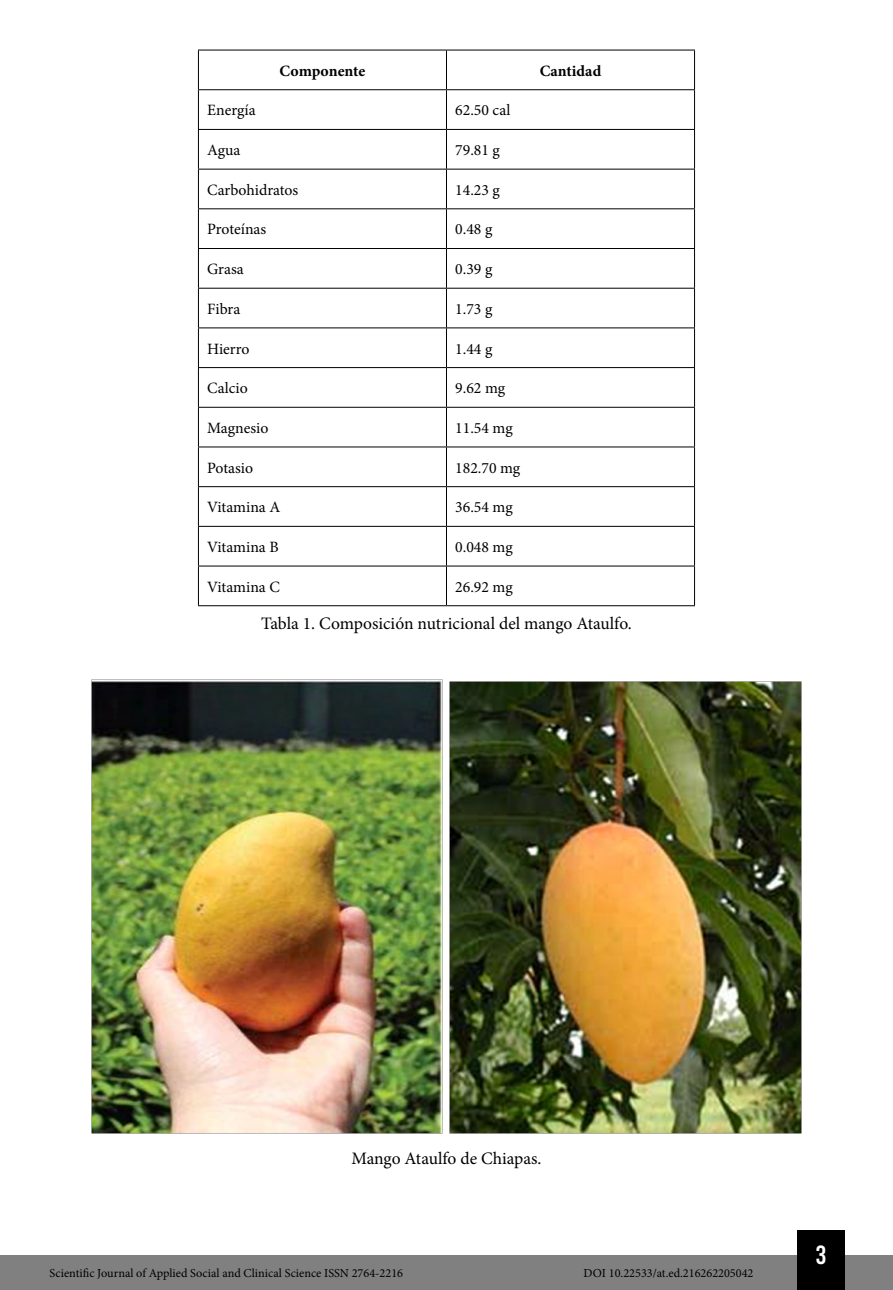
<style>
.page{position:relative;width:893px;height:1290px;background:#fff}
.page>*{position:absolute;margin:0;border:0;box-sizing:border-box;transform-origin:0 0}
.t1{font:26.25px "Bebas Kai";color:#fff}
.Info_Imagem{font:17.5px "Minion Pro";color:#000}
.Tabela{font:15.75px "Minion Pro";color:#000}
.Tabela-2{font:700 15.75px "Minion Pro";letter-spacing:-.005em;color:#000}
.t2{font:12.25px "Minion Pro";color:#000}
</style>
<div class="page">
<div style="left:0;top:1255px;width:893px;height:35px;background:#808080"></div>
<div style="left:797px;top:1230px;width:48px;height:60px;background:#000"></div>
<hr style="left:198px;top:50px;width:248px;height:1px;background:#000">
<hr style="left:198px;top:50px;width:1px;height:39px;background:#000">
<hr style="left:446px;top:50px;width:249px;height:1px;background:#000">
<hr style="left:446px;top:50px;width:1px;height:39px;background:#000">
<hr style="left:694px;top:50px;width:1px;height:39px;background:#000">
<hr style="left:198px;top:89px;width:248px;height:1px;background:#000">
<hr style="left:198px;top:90px;width:1px;height:39px;background:#000">
<hr style="left:446px;top:89px;width:249px;height:1px;background:#000">
<hr style="left:446px;top:90px;width:1px;height:39px;background:#000">
<hr style="left:694px;top:90px;width:1px;height:39px;background:#000">
<hr style="left:198px;top:129px;width:248px;height:1px;background:#000">
<hr style="left:198px;top:130px;width:1px;height:39px;background:#000">
<hr style="left:446px;top:129px;width:249px;height:1px;background:#000">
<hr style="left:446px;top:130px;width:1px;height:39px;background:#000">
<hr style="left:694px;top:130px;width:1px;height:39px;background:#000">
<hr style="left:198px;top:169px;width:248px;height:1px;background:#000">
<hr style="left:198px;top:170px;width:1px;height:38px;background:#000">
<hr style="left:446px;top:169px;width:249px;height:1px;background:#000">
<hr style="left:446px;top:170px;width:1px;height:38px;background:#000">
<hr style="left:694px;top:170px;width:1px;height:38px;background:#000">
<hr style="left:198px;top:208px;width:248px;height:1px;background:#000">
<hr style="left:198px;top:209px;width:1px;height:39px;background:#000">
<hr style="left:446px;top:208px;width:249px;height:1px;background:#000">
<hr style="left:446px;top:209px;width:1px;height:39px;background:#000">
<hr style="left:694px;top:209px;width:1px;height:39px;background:#000">
<hr style="left:198px;top:248px;width:248px;height:1px;background:#000">
<hr style="left:198px;top:249px;width:1px;height:39px;background:#000">
<hr style="left:446px;top:248px;width:249px;height:1px;background:#000">
<hr style="left:446px;top:249px;width:1px;height:39px;background:#000">
<hr style="left:694px;top:249px;width:1px;height:39px;background:#000">
<hr style="left:198px;top:288px;width:248px;height:1px;background:#000">
<hr style="left:198px;top:289px;width:1px;height:38px;background:#000">
<hr style="left:446px;top:288px;width:249px;height:1px;background:#000">
<hr style="left:446px;top:289px;width:1px;height:38px;background:#000">
<hr style="left:694px;top:289px;width:1px;height:38px;background:#000">
<hr style="left:198px;top:327px;width:248px;height:1px;background:#000">
<hr style="left:198px;top:328px;width:1px;height:39px;background:#000">
<hr style="left:446px;top:327px;width:249px;height:1px;background:#000">
<hr style="left:446px;top:328px;width:1px;height:39px;background:#000">
<hr style="left:694px;top:328px;width:1px;height:39px;background:#000">
<hr style="left:198px;top:367px;width:248px;height:1px;background:#000">
<hr style="left:198px;top:368px;width:1px;height:39px;background:#000">
<hr style="left:446px;top:367px;width:249px;height:1px;background:#000">
<hr style="left:446px;top:368px;width:1px;height:39px;background:#000">
<hr style="left:694px;top:368px;width:1px;height:39px;background:#000">
<hr style="left:198px;top:407px;width:248px;height:1px;background:#000">
<hr style="left:198px;top:408px;width:1px;height:38px;background:#000">
<hr style="left:446px;top:407px;width:249px;height:1px;background:#000">
<hr style="left:446px;top:408px;width:1px;height:38px;background:#000">
<hr style="left:694px;top:408px;width:1px;height:38px;background:#000">
<hr style="left:198px;top:446px;width:248px;height:1px;background:#000">
<hr style="left:198px;top:447px;width:1px;height:39px;background:#000">
<hr style="left:446px;top:446px;width:249px;height:1px;background:#000">
<hr style="left:446px;top:447px;width:1px;height:39px;background:#000">
<hr style="left:694px;top:447px;width:1px;height:39px;background:#000">
<hr style="left:198px;top:486px;width:248px;height:1px;background:#000">
<hr style="left:198px;top:487px;width:1px;height:39px;background:#000">
<hr style="left:446px;top:486px;width:249px;height:1px;background:#000">
<hr style="left:446px;top:487px;width:1px;height:39px;background:#000">
<hr style="left:694px;top:487px;width:1px;height:39px;background:#000">
<hr style="left:198px;top:526px;width:248px;height:1px;background:#000">
<hr style="left:198px;top:527px;width:1px;height:39px;background:#000">
<hr style="left:446px;top:526px;width:249px;height:1px;background:#000">
<hr style="left:446px;top:527px;width:1px;height:39px;background:#000">
<hr style="left:694px;top:527px;width:1px;height:39px;background:#000">
<hr style="left:198px;top:566px;width:248px;height:1px;background:#000">
<hr style="left:198px;top:566px;width:1px;height:39px;background:#000">
<hr style="left:446px;top:566px;width:249px;height:1px;background:#000">
<hr style="left:446px;top:566px;width:1px;height:39px;background:#000">
<hr style="left:694px;top:566px;width:1px;height:39px;background:#000">
<hr style="left:198px;top:605px;width:248px;height:1px;background:#000">
<hr style="left:446px;top:605px;width:249px;height:1px;background:#000">
<img style="left:91px;top:679px;width:352px;height:455px">
<img style="left:449px;top:681px;width:353px;height:453px">
<p class="Tabela-2" style="left:280px;top:59px;width:87px">Componente</p>
<p class="Tabela-2" style="left:540px;top:59px;width:63px">Cantidad</p>
<p class="Tabela" style="left:207px;top:100px;width:50px">Energía</p>
<p class="Tabela" style="left:455px;top:100px;width:57px">62.50 cal</p>
<p class="Tabela" style="left:207px;top:139px;width:35px">Agua</p>
<p class="Tabela" style="left:455px;top:139px;width:46px">79.81 g</p>
<p class="Tabela" style="left:207px;top:179px;width:93px">Carbohidratos</p>
<p class="Tabela" style="left:455px;top:179px;width:46px">14.23 g</p>
<p class="Tabela" style="left:207px;top:219px;width:61px">Proteínas</p>
<p class="Tabela" style="left:455px;top:219px;width:39px">0.48 g</p>
<p class="Tabela" style="left:207px;top:258px;width:38px">Grasa</p>
<p class="Tabela" style="left:455px;top:258px;width:39px">0.39 g</p>
<p class="Tabela" style="left:207px;top:298px;width:35px">Fibra</p>
<p class="Tabela" style="left:455px;top:298px;width:39px">1.73 g</p>
<p class="Tabela" style="left:207px;top:338px;width:44px">Hierro</p>
<p class="Tabela" style="left:455px;top:338px;width:39px">1.44 g</p>
<p class="Tabela" style="left:207px;top:378px;width:42px">Calcio</p>
<p class="Tabela" style="left:455px;top:378px;width:51px">9.62 mg</p>
<p class="Tabela" style="left:207px;top:417px;width:63px">Magnesio</p>
<p class="Tabela" style="left:455px;top:417px;width:59px">11.54 mg</p>
<p class="Tabela" style="left:207px;top:457px;width:48px">Potasio</p>
<p class="Tabela" style="left:455px;top:457px;width:67px">182.70 mg</p>
<p class="Tabela" style="left:207px;top:497px;width:75px">Vitamina A</p>
<p class="Tabela" style="left:455px;top:497px;width:59px">36.54 mg</p>
<p class="Tabela" style="left:207px;top:536px;width:73px">Vitamina B</p>
<p class="Tabela" style="left:455px;top:536px;width:59px">0.048 mg</p>
<p class="Tabela" style="left:207px;top:576px;width:74px">Vitamina C</p>
<p class="Tabela" style="left:455px;top:576px;width:59px">26.92 mg</p>
<p class="Info_Imagem" style="left:261px;top:611px;width:372px">Tabla 1. Composición nutricional del mango Ataulfo.</p>
<p class="Info_Imagem" style="left:351px;top:1146px;width:192px">Mango Ataulfo de Chiapas.</p>
<p class="t2" style="left:50px;top:1265px;width:355px">Scientific Journal of Applied Social and Clinical Science ISSN 2764-2216</p>
<p class="t2" style="left:584px;top:1265px;width:171px">DOI 10.22533/at.ed.216262205042</p>
<h1 class="t1" style="left:816px;top:1241px;width:12px">3</h1>
</div>
